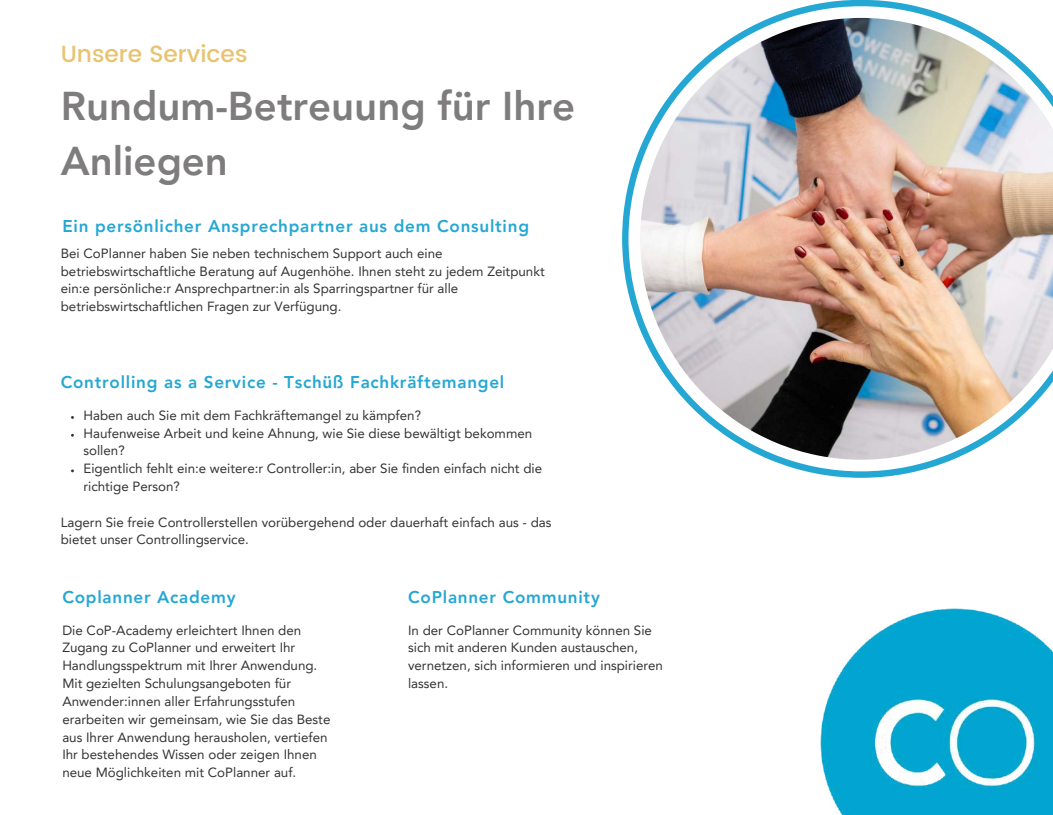
<style>
.page{position:relative;width:1053px;height:815px;background:#fff}
.page>*{position:absolute;margin:0;border:0;box-sizing:border-box;transform-origin:0 0}
.t1{font:800 40.12px/55.2px "Avenir LT Pro";color:#7e7c7c}
.t2{font:500 23.38px "Poppins";color:#e8c370}
.t3{font:800 17px "Avenir LT Pro";letter-spacing:.045em;color:#24a7d3}
.t4{font:13.38px/17.8px "Avenir LT Pro";color:#333}
</style>
<div class="page">
<img style="left:820px;top:608px;width:232px;height:206px">
<svg style="left:622px;top:0;width:296px;height:478px"></svg>
<svg style="left:628px;top:6px;width:325px;height:465px"></svg>
<img style="left:640px;top:18px;width:412px;height:442px">
<h2 class="t2" style="left:61px;top:41px;width:188px">Unsere Services</h2>
<h1 class="t1" style="left:61px;top:82px;width:516px">Rundum-Betreuung für Ihre<br>Anliegen</h1>
<p class="t3" style="left:62px;top:219px;width:468px">Ein persönlicher Ansprechpartner aus dem Consulting</p>
<p class="t4" style="left:61px;top:245px;width:485px">Bei CoPlanner haben Sie neben technischem Support auch eine betriebswirtschaftliche Beratung auf Augenhöhe. Ihnen steht zu jedem Zeitpunkt ein:e persönliche:r Ansprechpartner:in als Sparringspartner für alle betriebswirtschaftlichen Fragen zur Verfügung.</p>
<p class="t3" style="left:61px;top:375px;width:445px">Controlling as a Service - Tschüß Fachkräftemangel</p>
<p class="t4" style="left:83px;top:407px;width:460px">Haben auch Sie mit dem Fachkräftemangel zu kämpfen?<br>Haufenweise Arbeit und keine Ahnung, wie Sie diese bewältigt bekommen sollen?<br>Eigentlich fehlt ein:e weitere:r Controller:in, aber Sie finden einfach nicht die richtige Person?</p>
<p class="t4" style="left:61px;top:514px;width:492px">Lagern Sie freie Controllerstellen vorübergehend oder dauerhaft einfach aus - das bietet unser Controllingservice.</p>
<p class="t3" style="left:62px;top:590px;width:175px">Coplanner Academy</p>
<p class="t4" style="left:62px;top:622px;width:269px">Die CoP-Academy erleichtert Ihnen den Zugang zu CoPlanner und erweitert Ihr Handlungsspektrum mit Ihrer Anwendung.<br>Mit gezielten Schulungsangeboten für Anwender:innen aller Erfahrungsstufen erarbeiten wir gemeinsam, wie Sie das Beste aus Ihrer Anwendung herausholen, vertiefen Ihr bestehendes Wissen oder zeigen Ihnen neue Möglichkeiten mit CoPlanner auf.</p>
<p class="t3" style="left:408px;top:590px;width:193px">CoPlanner Community</p>
<p class="t4" style="left:408px;top:622px;width:256px">In der CoPlanner Community können Sie sich mit anderen Kunden austauschen, vernetzen, sich informieren und inspirieren lassen.</p>
</div>
